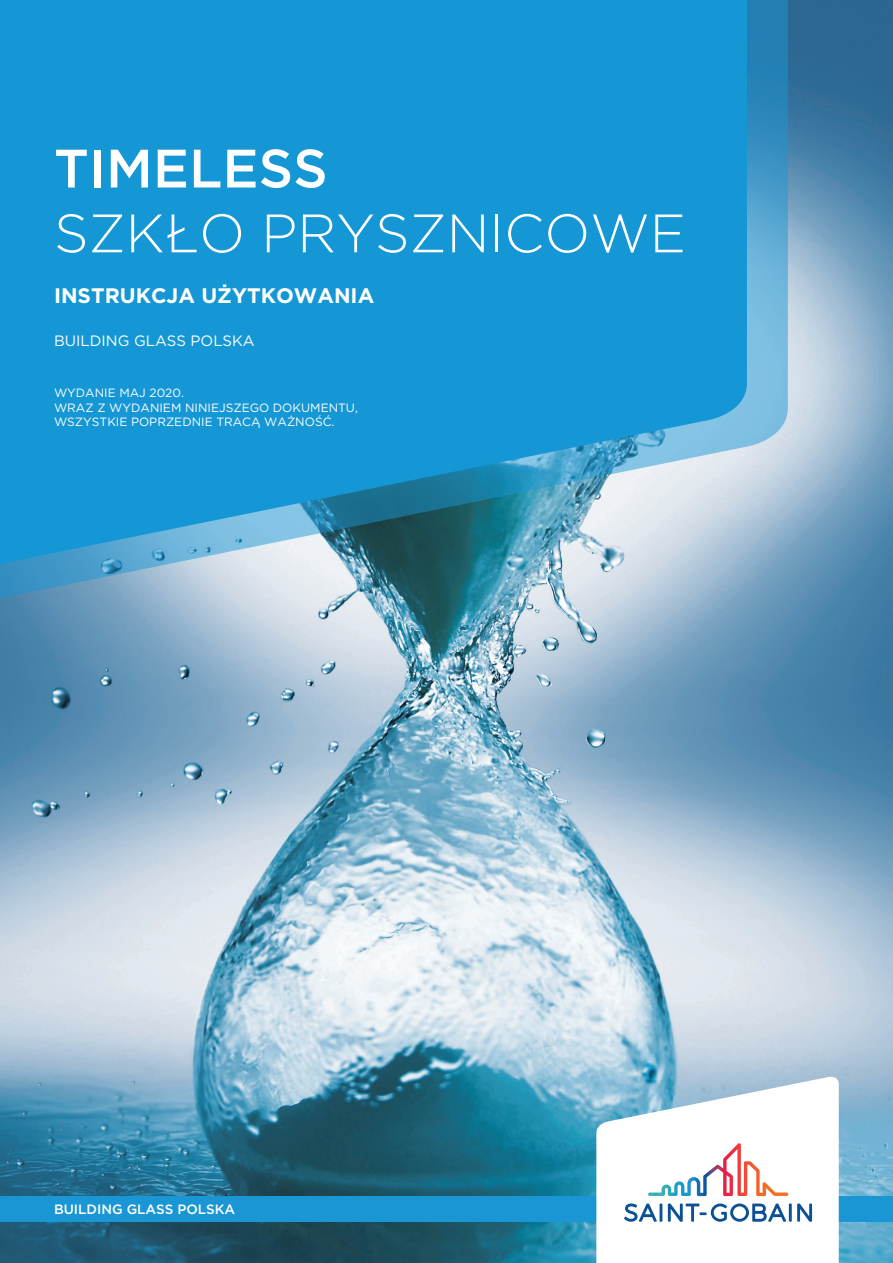
<style>
.page{position:relative;width:893px;height:1263px;background:#fff}
.page>*{position:absolute;margin:0;border:0;box-sizing:border-box;transform-origin:0 0}
.t1{font:300 54px "Gotham";color:#fff}
.t2{font:500 54px "Gotham";color:#fff}
.t3{font:700 21px "Gotham";color:#fff}
.t4{font:15px "Gotham";color:#fff}
.t5{font:500 13.5px "Gotham";color:#fff}
.t6{font:12px/14.4px "Gotham";color:#fff}
</style>
<div class="page">
<img style="left:0;top:0;width:893px;height:1263px">
<svg style="left:0;top:0;width:788px;height:600px;background:#2c9cd1"></svg>
<div style="left:0;top:1196px;width:893px;height:26px;background:#1b96d4"></div>
<svg style="left:596px;top:1075px;width:243px;height:188px"></svg>
<svg style="left:624px;top:1203px;width:33px;height:19px"></svg>
<hr style="left:659px;top:1203px;width:3px;height:19px;background:#0c5096">
<svg style="left:668px;top:1203px;width:118px;height:19px;background:#a6bfd8"></svg>
<hr style="left:789px;top:1203px;width:3px;height:19px;background:#0c5096">
<svg style="left:797px;top:1203px;width:15px;height:19px"></svg>
<img style="left:648px;top:1143px;width:140px;height:53px">
<h1 class="t2" style="left:54px;top:133px;width:275px">TIMELESS</h1>
<h1 class="t1" style="left:54px;top:199px;width:633px">SZKŁO PRYSZNICOWE</h1>
<h2 class="t3" style="left:54px;top:281px;width:322px">INSTRUKCJA UŻYTKOWANIA</h2>
<p class="t4" style="left:54px;top:331px;width:202px">BUILDING GLASS POLSKA</p>
<p class="t6" style="left:54px;top:386px;width:305px">WYDANIE MAJ 2020.<br>WRAZ Z WYDANIEM NINIEJSZEGO DOKUMENTU,<br>WSZYSTKIE POPRZEDNIE TRACĄ WAŻNOŚĆ.</p>
<p class="t5" style="left:54px;top:1200px;width:183px">BUILDING GLASS POLSKA</p>
</div>
